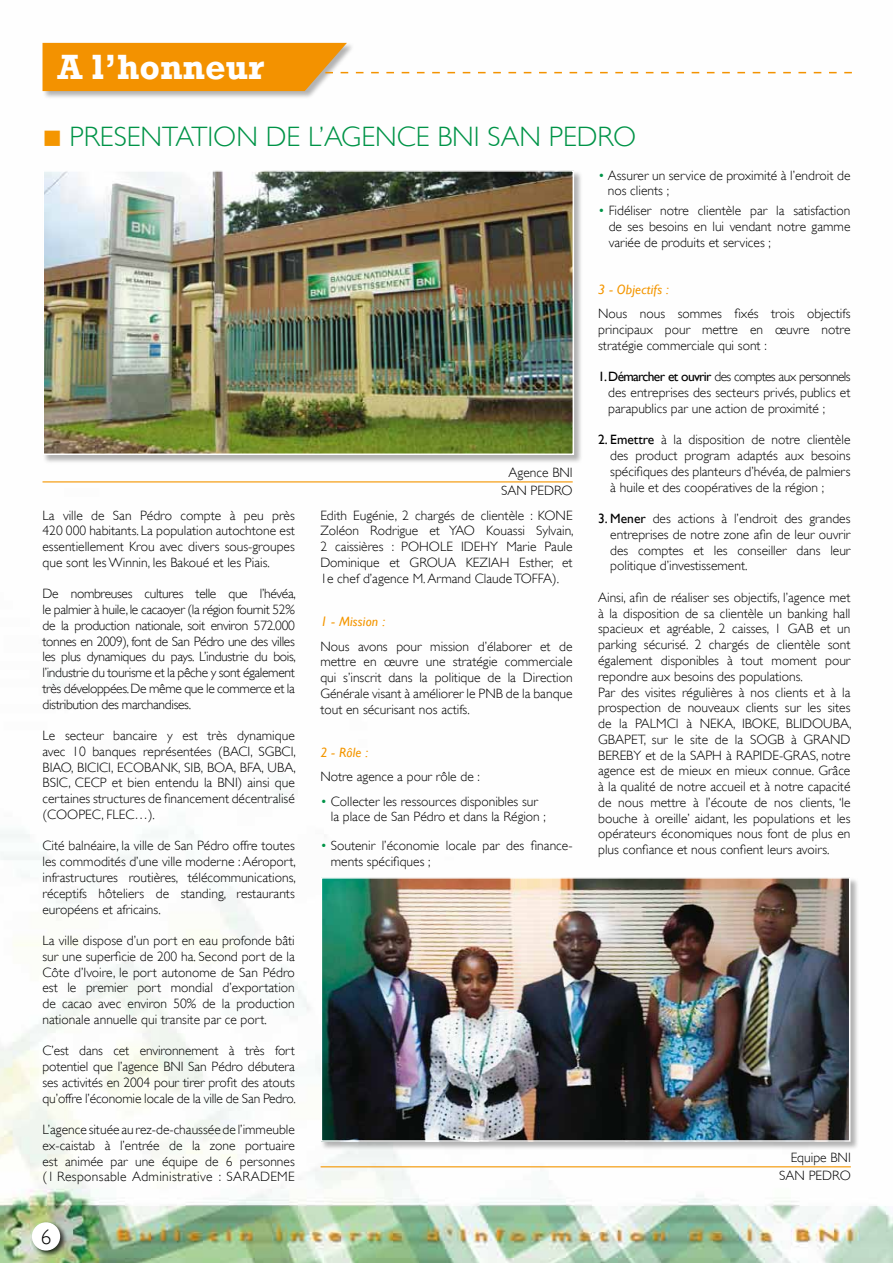
<style>
.page{position:relative;width:893px;height:1263px;background:#fff}
.page>*{position:absolute;margin:0;border:0;box-sizing:border-box;transform-origin:0 0}
.t1{font:700 36px "Rockwell";color:#fff}
.t2{font:300 28.05px "Gill Sans";color:#009347}
.t3{font:300 21px "Gill Sans";color:#000}
.t4{font:300 13.5px/15.8px "Gill Sans";color:#000;text-align:justify}
.t5{font:italic 13.5px "Gill Sans";letter-spacing:.015em;color:#f49600}
.s1{color:#f49600}
.s2{color:#009347}
.s3{font-weight:400}
</style>
<div class="page">
<img style="left:0;top:481px;width:893px;height:782px">
<div style="left:30px;top:1220px;width:37px;height:38px;background:#000;opacity:.75"></div>
<div style="left:32px;top:1222px;width:28px;height:28px;background:#fff;border-radius:50%"></div>
<div style="left:42px;top:42px;width:313px;height:58px;background:#000;opacity:.3"></div>
<hr style="left:321px;top:1166px;width:530px;height:1px;background:#f49600">
<hr style="left:43px;top:481px;width:530px;height:1px;background:#f49600">
<div style="left:320px;top:877px;width:539px;height:274px;background:#000;opacity:.3"></div>
<img style="left:324px;top:880px;width:523px;height:259px">
<div style="left:321px;top:877px;width:529px;height:265px;border:2px solid #fff"></div>
<div style="left:42px;top:170px;width:541px;height:294px;background:#000;opacity:.3"></div>
<img style="left:46px;top:173px;width:525px;height:279px">
<div style="left:43px;top:170px;width:531px;height:285px;border:2px solid #fff"></div>
<svg style="left:43px;top:43px;width:809px;height:48px"></svg>
<h1 class="t1" style="left:57px;top:45px;width:208px">A l’honneur</h1>
<h2 class="t2" style="left:43px;top:121px;width:595px"><span class="s1">■</span> PRESENTATION DE L’AGENCE BNI SAN PEDRO</h2>
<p class="t4" style="left:43px;top:507px;width:254px">La ville de San Pédro compte à peu près 420 000 habitants. La population autochtone est essentiellement Krou avec divers sous-groupes que sont les Winnin, les Bakoué et les Piais.</p>
<p class="t4" style="left:43px;top:586px;width:255px">De nombreuses cultures telle que l’hévéa, le palmier à huile, le cacaoyer (la région fournit 52% de la production nationale, soit environ 572.000 tonnes en 2009), font de San Pédro une des villes les plus dynamiques du pays. L’industrie du bois, l’industrie du tourisme et la pêche y sont également très développées. De même que le commerce et la distribution des marchandises.</p>
<p class="t4" style="left:43px;top:728px;width:255px">Le secteur bancaire y est très dynamique avec 10 banques représentées (BACI, SGBCI, BIAO, BICICI, ECOBANK, SIB, BOA, BFA, UBA, BSIC, CECP et bien entendu la BNI) ainsi que certaines structures de financement décentralisé (COOPEC, FLEC…).</p>
<p class="t4" style="left:43px;top:838px;width:255px">Cité balnéaire, la ville de San Pédro offre toutes les commodités d’une ville moderne : Aéroport, infrastructures routières, télécommunications, réceptifs hôteliers de standing, restaurants européens et africains.</p>
<p class="t4" style="left:43px;top:932px;width:254px">La ville dispose d’un port en eau profonde bâti sur une superficie de 200 ha. Second port de la Côte d’Ivoire, le port autonome de San Pédro est le premier port mondial d’exportation de cacao avec environ 50% de la production nationale annuelle qui transite par ce port.</p>
<p class="t4" style="left:43px;top:1043px;width:255px">C’est dans cet environnement à très fort potentiel que l’agence BNI San Pédro débutera ses activités en 2004 pour tirer profit des atouts qu’offre l’économie locale de la ville de San Pedro.</p>
<p class="t4" style="left:43px;top:1122px;width:254px">L’agence située au rez-de-chaussée de l’immeuble ex-caistab à l’entrée de la zone portuaire est animée par une équipe de 6 personnes (1 Responsable Administrative : SARADEME</p>
<h3 class="t3" style="left:41px;top:1225px;width:12px">6</h3>
<p class="t4" style="left:501px;top:464px;width:73px;line-height:18px;text-align:center">Agence BNI<br>SAN PEDRO</p>
<p class="t4" style="left:320px;top:507px;width:255px">Edith Eugénie, 2 chargés de clientèle : KONE Zoléon Rodrigue et YAO Kouassi Sylvain, 2 caissières : POHOLE IDEHY Marie Paule Dominique et GROUA KEZIAH Esther, et 1e chef d’agence M. Armand Claude TOFFA).</p>
<p class="t5" style="left:320px;top:614px;width:66px">1 - Mission :</p>
<p class="t4" style="left:320px;top:638px;width:254px">Nous avons pour mission d’élaborer et de mettre en œuvre une stratégie commerciale qui s’inscrit dans la politique de la Direction Générale visant à améliorer le PNB de la banque tout en sécurisant nos actifs.</p>
<p class="t5" style="left:320px;top:745px;width:49px">2 - Rôle :</p>
<p class="t4" style="left:320px;top:769px;width:161px">Notre agence a pour rôle de :</p>
<p class="t4" style="left:331px;top:793px;width:217px;text-indent:-11px"><span class="s2">•</span> Collecter les ressources disponibles sur la place de San Pédro et dans la Région ;</p>
<p class="t4" style="left:331px;top:837px;width:243px;text-indent:-11px"><span class="s2">•</span> Soutenir l’économie locale par des finance&shy;ments spécifiques ;</p>
<p class="t4" style="left:608px;top:167px;width:244px;text-indent:-10px"><span class="s2">•</span> Assurer un service de proximité à l’endroit de nos clients ;</p>
<p class="t4" style="left:609px;top:203px;width:243px;text-indent:-11px"><span class="s2">•</span> Fidéliser notre clientèle par la satisfaction de ses besoins en lui vendant notre gamme variée de produits et services ;</p>
<p class="t5" style="left:598px;top:282px;width:72px">3 - Objectifs :</p>
<p class="t4" style="left:598px;top:306px;width:254px">Nous nous sommes fixés trois objectifs principaux pour mettre en œuvre notre stratégie commerciale qui sont :</p>
<p class="t4" style="left:608px;top:369px;width:244px;text-indent:-10px"><span class="s3">1. Démarcher et ouvrir</span> des comptes aux personnels des entreprises des secteurs privés, publics et parapublics par une action de proximité ;</p>
<p class="t4" style="left:610px;top:432px;width:242px;text-indent:-12px"><span class="s3">2. Emettre</span> à la disposition de notre clientèle des product program adaptés aux besoins spécifiques des planteurs d’hévéa, de palmiers à huile et des coopératives de la région ;</p>
<p class="t4" style="left:610px;top:511px;width:242px;text-indent:-12px"><span class="s3">3. Mener</span> des actions à l’endroit des grandes entreprises de notre zone afin de leur ouvrir des comptes et les conseiller dans leur politique d’investissement.</p>
<p class="t4" style="left:598px;top:590px;width:255px;text-align:left">Ainsi, afin de réaliser ses objectifs, l’agence met à la disposition de sa clientèle un banking hall spacieux et agréable, 2 caisses, 1 GAB et un parking sécurisé. 2 chargés de clientèle sont également disponibles à tout moment pour repondre aux besoins des populations.<br>Par des visites régulières à nos clients et à la prospection de nouveaux clients sur les sites de la PALMCI à NEKA, IBOKE, BLIDOUBA, GBAPET, sur le site de la SOGB à GRAND BEREBY et de la SAPH à RAPIDE-GRAS, notre agence est de mieux en mieux connue. Grâce à la qualité de notre accueil et à notre capacité de nous mettre à l’écoute de nos clients, ‘le bouche à oreille’ aidant, les populations et les opérateurs économiques nous font de plus en plus confiance et nous confient leurs avoirs.</p>
<p class="t4" style="left:779px;top:1148px;width:73px;line-height:18px;text-align:right">Equipe BNI<br>SAN PEDRO</p>
</div>
